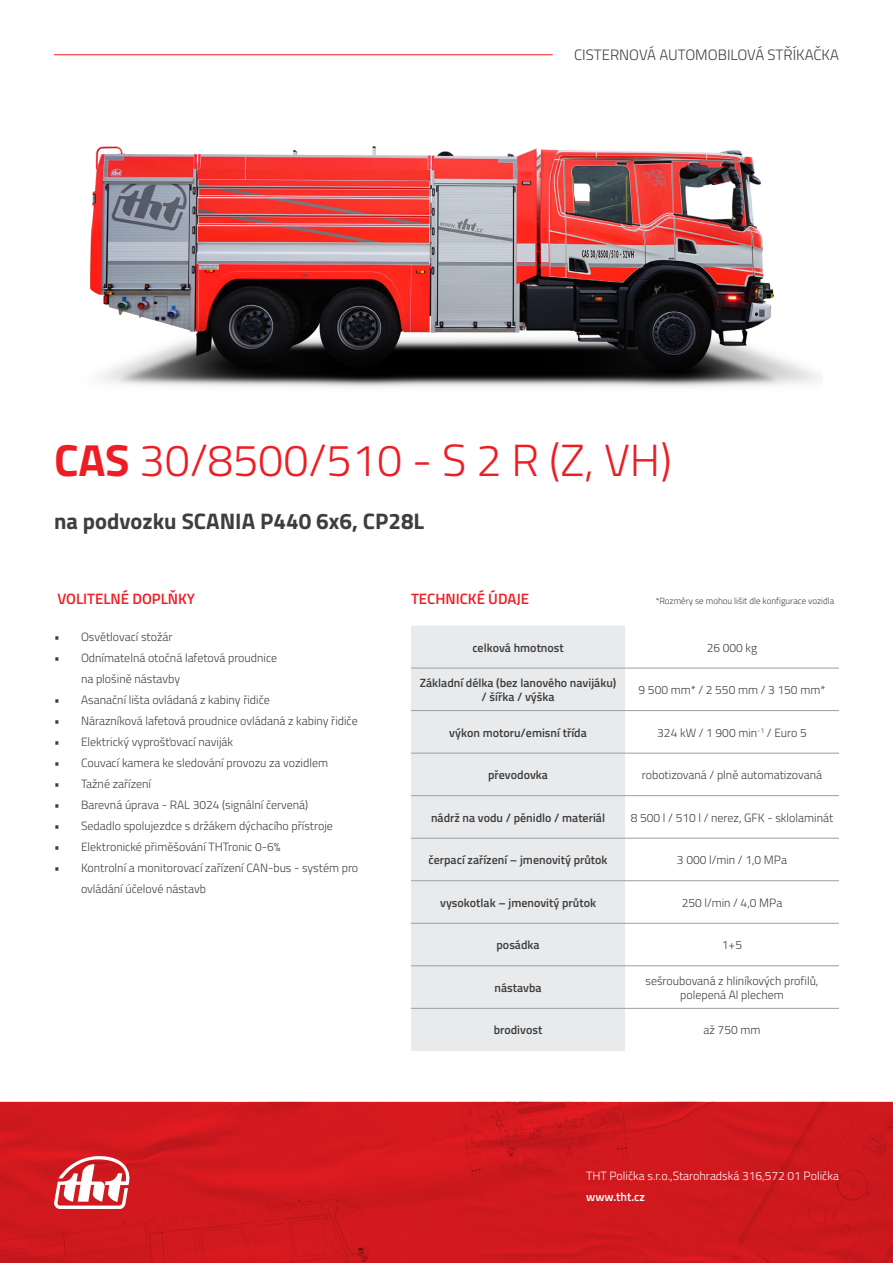
<style>
.page{position:relative;width:893px;height:1263px;background:#fff}
.page>*{position:absolute;margin:0;border:0;box-sizing:border-box;transform-origin:0 0}
.t1{font:300 45px "Cairo";color:#ee1d23}
.t2{font:700 22.5px "Cairo";color:#3e3e3f}
.t3{font:300 15px "Cairo";color:#3e3e3f}
.t4{font:600 15px "Cairo";color:#ee1d23}
.t5{font:300 12px/21px "Cairo";color:#3e3e3f}
.t6{font:600 12px/14.4px "Cairo";color:#3e3e3f;text-align:center}
.t7{font:300 12px "Cairo";color:#fff}
.t8{font:600 12px "Cairo";color:#fff}
.t9{font:300 9px "Cairo";color:#3e3e3f}
.s1{font-weight:700}
</style>
<div class="page">
<svg style="left:0;top:1102px;width:893px;height:161px;background:#cf181e"></svg>
<svg style="left:54px;top:1155px;width:79px;height:54px"></svg>
<hr style="left:54px;top:54px;width:499px;height:1px;background:#ee1d23">
<img style="left:90px;top:146px;width:729px;height:241px">
<div style="left:411px;top:625px;width:214px;height:426px;background:#e9eaeb"></div>
<hr style="left:411px;top:668px;width:214px;height:1px;background:#9d9fa2">
<hr style="left:625px;top:668px;width:214px;height:1px;background:#9d9fa2">
<hr style="left:411px;top:710px;width:214px;height:1px;background:#9d9fa2">
<hr style="left:625px;top:710px;width:214px;height:1px;background:#9d9fa2">
<hr style="left:411px;top:753px;width:214px;height:1px;background:#9d9fa2">
<hr style="left:625px;top:753px;width:214px;height:1px;background:#9d9fa2">
<hr style="left:411px;top:795px;width:214px;height:1px;background:#9d9fa2">
<hr style="left:625px;top:795px;width:214px;height:1px;background:#9d9fa2">
<hr style="left:411px;top:838px;width:214px;height:1px;background:#9d9fa2">
<hr style="left:625px;top:838px;width:214px;height:1px;background:#9d9fa2">
<hr style="left:411px;top:880px;width:214px;height:1px;background:#9d9fa2">
<hr style="left:625px;top:880px;width:214px;height:1px;background:#9d9fa2">
<hr style="left:411px;top:923px;width:214px;height:1px;background:#9d9fa2">
<hr style="left:625px;top:923px;width:214px;height:1px;background:#9d9fa2">
<hr style="left:411px;top:965px;width:214px;height:1px;background:#9d9fa2">
<hr style="left:625px;top:965px;width:214px;height:1px;background:#9d9fa2">
<hr style="left:411px;top:1008px;width:214px;height:1px;background:#9d9fa2">
<hr style="left:625px;top:1008px;width:214px;height:1px;background:#9d9fa2">
<p class="t3" style="left:574px;top:44px;width:266px">CISTERNOVÁ AUTOMOBILOVÁ STŘÍKAČKA</p>
<h1 class="t1" style="left:54px;top:428px;width:619px"><span class="s1">CAS</span> 30/8500/510 - S 2 R (Z, VH)</h1>
<h2 class="t2" style="left:54px;top:503px;width:372px">na podvozku SCANIA P440 6x6, CP28L</h2>
<p class="t4" style="left:57px;top:588px;width:139px">VOLITELNÉ DOPLŇKY</p>
<p class="t4" style="left:411px;top:588px;width:120px">TECHNICKÉ ÚDAJE</p>
<p class="t5" style="left:54px;top:626px;width:120px">• Osvětlovací stožár</p>
<p class="t5" style="left:81px;top:647px;width:198px;text-indent:-27px">• Odnímatelná otočná lafetová proudnice na plošině nástavby</p>
<p class="t5" style="left:54px;top:689px;width:217px">• Asanační lišta ovládaná z kabiny řidiče</p>
<p class="t5" style="left:54px;top:710px;width:305px">• Nárazníková lafetová proudnice ovládaná z kabiny řidiče</p>
<p class="t5" style="left:54px;top:731px;width:181px">• Elektrický vyprošťovací naviják</p>
<p class="t5" style="left:54px;top:752px;width:276px">• Couvací kamera ke sledování provozu za vozidlem</p>
<p class="t5" style="left:54px;top:773px;width:99px">• Tažné zařízení</p>
<p class="t5" style="left:54px;top:794px;width:256px">• Barevná úprava - RAL 3024 (signální červená)</p>
<p class="t5" style="left:54px;top:815px;width:280px">• Sedadlo spolujezdce s držákem dýchacího přístroje</p>
<p class="t5" style="left:54px;top:836px;width:228px">• Elektronické přiměšování THTronic 0-6%</p>
<p class="t5" style="left:81px;top:857px;width:279px;text-indent:-27px">• Kontrolní a monitorovací zařízení CAN-bus - systém pro ovládání účelové nástavb</p>
<p class="t9" style="left:656px;top:594px;width:180px">*Rozměry se mohou lišit dle konfigurace vozidla</p>
<p class="t6" style="left:472px;top:640px;width:93px">celková hmotnost</p>
<p class="t5" style="left:707px;top:637px;width:52px">26 000 kg</p>
<p class="t6" style="left:420px;top:676px;width:198px">Základní délka (bez lanového navijáku) / šířka / výška</p>
<p class="t5" style="left:639px;top:679px;width:188px">9 500 mm* / 2 550 mm / 3 150 mm*</p>
<p class="t6" style="left:449px;top:725px;width:139px">výkon motoru/emisní třída</p>
<p class="t5" style="left:657px;top:722px;width:151px">324 kW / 1 900 min<sup>-1</sup> / Euro 5</p>
<p class="t6" style="left:488px;top:768px;width:61px">převodovka</p>
<p class="t5" style="left:642px;top:764px;width:182px">robotizovaná / plně automatizovaná</p>
<p class="t6" style="left:431px;top:810px;width:176px">nádrž na vodu / pěnidlo / materiál</p>
<p class="t5" style="left:631px;top:807px;width:204px">8 500 l / 510 l / nerez, GFK - sklolaminát</p>
<p class="t6" style="left:428px;top:853px;width:181px">čerpací zařízení – jmenovitý průtok</p>
<p class="t5" style="left:677px;top:849px;width:112px">3 000 l/min / 1,0 MPa</p>
<p class="t6" style="left:440px;top:895px;width:157px">vysokotlak – jmenovitý průtok</p>
<p class="t5" style="left:682px;top:892px;width:102px">250 l/min / 4,0 MPa</p>
<p class="t6" style="left:496px;top:938px;width:45px">posádka</p>
<p class="t5" style="left:722px;top:935px;width:22px">1+5</p>
<p class="t6" style="left:494px;top:980px;width:49px">nástavba</p>
<p class="t5" style="left:645px;top:973px;width:175px;line-height:14.4px;text-align:center">sešroubovaná z hliníkových profilů, polepená Al plechem</p>
<p class="t6" style="left:494px;top:1023px;width:50px">brodivost</p>
<p class="t5" style="left:703px;top:1020px;width:58px">až 750 mm</p>
<p class="t7" style="left:586px;top:1167px;width:254px">THT Polička s.r.o.,Starohradská 316,572 01 Polička</p>
<p class="t8" style="left:586px;top:1188px;width:60px">www.tht.cz</p>
</div>
